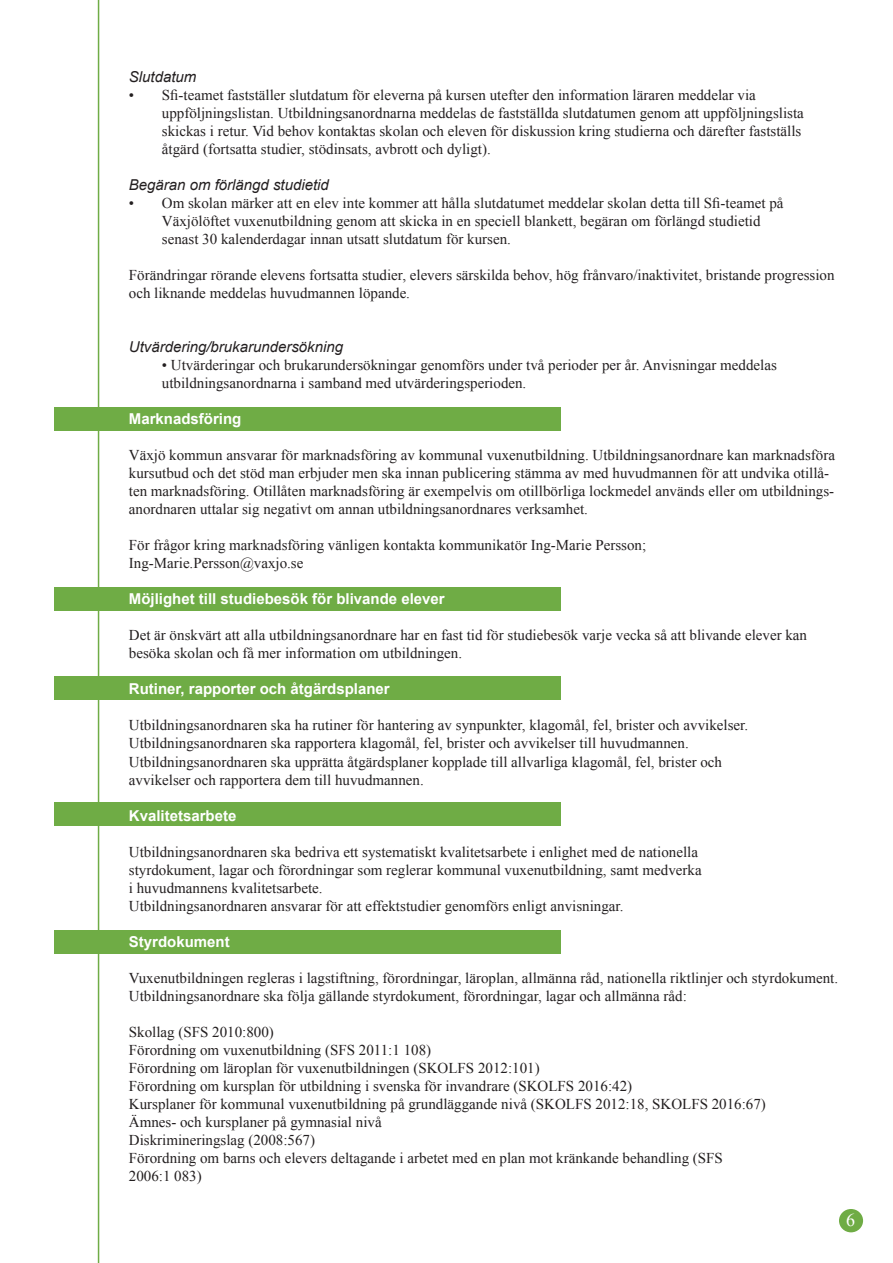
<style>
.page{position:relative;width:893px;height:1263px;background:#fff}
.page>*{position:absolute;margin:0;border:0;box-sizing:border-box;transform-origin:0 0}
.t1{font:18px "Times New Roman";color:#fff}
.t2{font:15px/18px "Times New Roman";color:#231f20}
.t3{font:700 15px "Arial";color:#fff}
.t4{font:italic 15px "Arial";color:#231f20}
</style>
<div class="page">
<div style="left:54px;top:587px;width:506px;height:23px;background:#6fac45"></div>
<div style="left:54px;top:676px;width:506px;height:24px;background:#6fac45"></div>
<div style="left:54px;top:803px;width:506px;height:23px;background:#6fac45"></div>
<div style="left:54px;top:930px;width:506px;height:23px;background:#6fac45"></div>
<div style="left:54px;top:407px;width:506px;height:23px;background:#6fac45"></div>
<hr style="left:98px;top:0;width:1px;height:1263px;background:#6fac45">
<div style="left:839px;top:1209px;width:24px;height:23px;background:#6fac45;border-radius:50%"></div>
<p class="t4" style="left:129px;top:67px;width:69px">Slutdatum</p>
<p class="t2" style="left:162px;top:86px;width:644px;text-indent:-33px">• Sfi-teamet fastställer slutdatum för eleverna på kursen utefter den information läraren meddelar via uppföljningslistan. Utbildningsanordnarna meddelas de fastställda slutdatumen genom att uppföljningslista skickas i retur. Vid behov kontaktas skolan och eleven för diskussion kring studierna och därefter fastställs åtgärd (fortsatta studier, stödinsats, avbrott och dyligt).</p>
<p class="t4" style="left:129px;top:175px;width:202px">Begäran om förlängd studietid</p>
<p class="t2" style="left:162px;top:194px;width:623px;text-indent:-33px">• Om skolan märker att en elev inte kommer att hålla slutdatumet meddelar skolan detta till Sfi-teamet på<br>Växjölöftet vuxenutbildning genom att skicka in en speciell blankett, begäran om förlängd studietid senast 30 kalenderdagar innan utsatt slutdatum för kursen.</p>
<p class="t2" style="left:129px;top:266px;width:707px">Förändringar rörande elevens fortsatta studier, elevers särskilda behov, hög frånvaro/inaktivitet, bristande progression och liknande meddelas huvudmannen löpande.</p>
<p class="t4" style="left:129px;top:337px;width:216px">Utvärdering/brukarundersökning</p>
<p class="t2" style="left:162px;top:356px;width:617px">• Utvärderingar och brukarundersökningar genomförs under två perioder per år. Anvisningar meddelas utbildningsanordnarna i samband med utvärderingsperioden.</p>
<p class="t3" style="left:129px;top:409px;width:114px">Marknadsföring</p>
<p class="t2" style="left:129px;top:446px;width:708px">Växjö kommun ansvarar för marknadsföring av kommunal vuxenutbildning. Utbildningsanordnare kan marknadsföra kursutbud och det stöd man erbjuder men ska innan publicering stämma av med huvudmannen för att undvika otillå&shy;ten marknadsföring. Otillåten marknadsföring är exempelvis om otillbörliga lockmedel används eller om utbildnings&shy;anordnaren uttalar sig negativt om annan utbildningsanordnares verksamhet.</p>
<p class="t2" style="left:129px;top:536px;width:519px">För frågor kring marknadsföring vänligen kontakta kommunikatör Ing-Marie Persson;<br>Ing-Marie.Persson@vaxjo.se</p>
<p class="t3" style="left:129px;top:589px;width:317px">Möjlighet till studiebesök för blivande elever</p>
<p class="t2" style="left:129px;top:626px;width:680px">Det är önskvärt att alla utbildningsanordnare har en fast tid för studiebesök varje vecka så att blivande elever kan besöka skolan och få mer information om utbildningen.</p>
<p class="t3" style="left:129px;top:679px;width:262px">Rutiner, rapporter och åtgärdsplaner</p>
<p class="t2" style="left:129px;top:716px;width:621px">Utbildningsanordnaren ska ha rutiner för hantering av synpunkter, klagomål, fel, brister och avvikelser.<br>Utbildningsanordnaren ska rapportera klagomål, fel, brister och avvikelser till huvudmannen.<br>Utbildningsanordnaren ska upprätta åtgärdsplaner kopplade till allvarliga klagomål, fel, brister och avvikelser och rapportera dem till huvudmannen.</p>
<p class="t3" style="left:129px;top:805px;width:109px">Kvalitetsarbete</p>
<p class="t2" style="left:129px;top:842px;width:574px">Utbildningsanordnaren ska bedriva ett systematiskt kvalitetsarbete i enlighet med de nationella styrdokument, lagar och förordningar som reglerar kommunal vuxenutbildning, samt medverka i huvudmannens kvalitetsarbete.<br>Utbildningsanordnaren ansvarar för att effektstudier genomförs enligt anvisningar.</p>
<p class="t3" style="left:129px;top:931px;width:102px">Styrdokument</p>
<p class="t2" style="left:129px;top:968px;width:711px">Vuxenutbildningen regleras i lagstiftning, förordningar, läroplan, allmänna råd, nationella riktlinjer och styrdokument.<br>Utbildningsanordnare ska följa gällande styrdokument, förordningar, lagar och allmänna råd:</p>
<p class="t2" style="left:129px;top:1022px;width:639px">Skollag (SFS 2010:800)<br>Förordning om vuxenutbildning (SFS 2011:1 108)<br>Förordning om läroplan för vuxenutbildningen (SKOLFS 2012:101)<br>Förordning om kursplan för utbildning i svenska för invandrare (SKOLFS 2016:42)<br>Kursplaner för kommunal vuxenutbildning på grundläggande nivå (SKOLFS 2012:18, SKOLFS 2016:67)<br>Ämnes- och kursplaner på gymnasial nivå<br>Diskrimineringslag (2008:567)<br>Förordning om barns och elevers deltagande i arbetet med en plan mot kränkande behandling (SFS 2006:1 083)</p>
<p class="t1" style="left:846px;top:1207px;width:10px">6</p>
</div>
